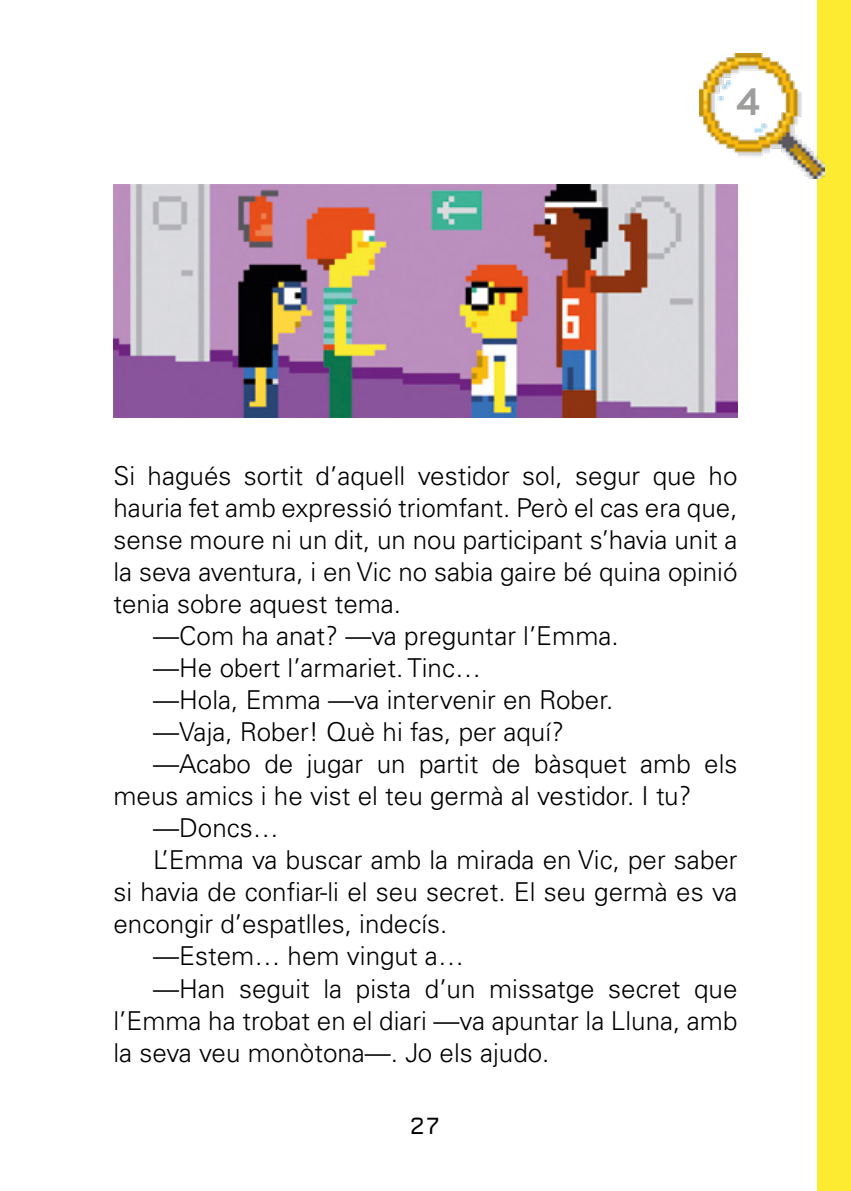
<style>
.page{position:relative;width:851px;height:1191px;background:#fff}
.page>*{position:absolute;margin:0;border:0;box-sizing:border-box;transform-origin:0 0}
.Tit_PARTE{font:700 46px "Carbon Plus";color:#9d9d9c}
.t1{font:28px "Carbon Plus";color:#000}
._2_1_TEXTO_NORMAL{font:300 26px/32px "Univers LT Std";color:#000;text-align:justify}
._2_1_1_TEXTO_ENTRADA{font:300 26px/32px "Univers LT Std";color:#000;text-align:justify}
</style>
<div class="page">
<img style="left:113px;top:185px;width:624px;height:232px">
<div style="left:816px;top:0;width:34px;height:1191px;background:#fceb30"></div>
<img style="left:699px;top:54px;width:125px;height:125px">
<p class="Tit_PARTE" style="left:733px;top:78px;width:30px">4</p>
<p class="_2_1_1_TEXTO_ENTRADA" style="left:113px;top:460px;width:625px">Si hagués sortit d’aquell vestidor sol, segur que ho hauria fet amb expressió triomfant. Però el cas era que, sense moure ni un dit, un nou participant s’havia unit a la seva aventura, i en Vic no sabia gaire bé quina opinió tenia sobre aquest tema.</p>
<p class="_2_1_TEXTO_NORMAL" style="left:153px;top:620px;width:467px">—Com ha anat? —va preguntar l’Emma.</p>
<p class="_2_1_TEXTO_NORMAL" style="left:153px;top:652px;width:329px">—He obert l’armariet. Tinc…</p>
<p class="_2_1_TEXTO_NORMAL" style="left:153px;top:684px;width:461px">—Hola, Emma —va intervenir en Rober.</p>
<p class="_2_1_TEXTO_NORMAL" style="left:153px;top:716px;width:412px">—Vaja, Rober! Què hi fas, per aquí?</p>
<p class="_2_1_TEXTO_NORMAL" style="left:113px;top:748px;width:625px;text-indent:40px">—Acabo de jugar un partit de bàsquet amb els meus amics i he vist el teu germà al vestidor. I tu?</p>
<p class="_2_1_TEXTO_NORMAL" style="left:153px;top:812px;width:127px">—Doncs…</p>
<p class="_2_1_TEXTO_NORMAL" style="left:113px;top:844px;width:625px;text-indent:40px">L’Emma va buscar amb la mirada en Vic, per saber si havia de confiar-li el seu secret. El seu germà es va encongir d’espatlles, indecís.</p>
<p class="_2_1_TEXTO_NORMAL" style="left:153px;top:940px;width:312px">—Estem… hem vingut a…</p>
<p class="_2_1_TEXTO_NORMAL" style="left:113px;top:972px;width:625px;text-indent:40px">—Han seguit la pista d’un missatge secret que l’Emma ha trobat en el diari —va apuntar la Lluna, amb la seva veu monòtona—. Jo els ajudo.</p>
<p class="t1" style="left:409px;top:1111px;width:33px">27</p>
</div>
